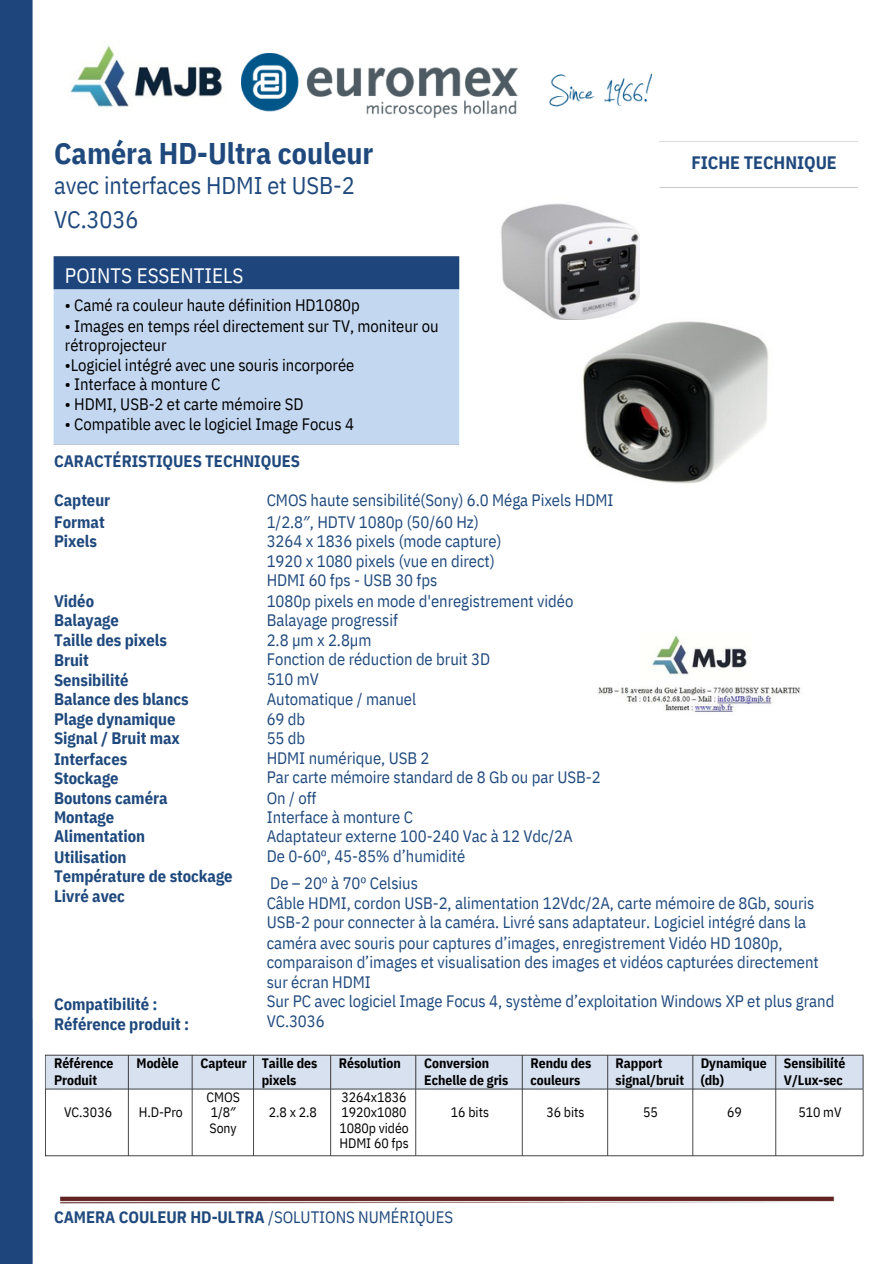
<style>
.page{position:relative;width:894px;height:1264px;background:#fff}
.page>*{position:absolute;margin:0;border:0;box-sizing:border-box;transform-origin:0 0}
.t1{font:700 29.85px "IBM Plex Sans Cond";color:#1f497d}
.t2{font:24.15px/34.7px "IBM Plex Sans Cond";letter-spacing:-.005em;color:#1f497d}
.t3{font:20.85px "IBM Plex Sans Cond";color:#fff}
.t4{font:700 18px "IBM Plex Sans Cond";letter-spacing:-.005em;color:#1f497d}
.t5{font:16.5px/19.6px "IBM Plex Sans Cond";letter-spacing:-.005em;color:#1f497d}
.t6{font:700 16.5px/19.6px "IBM Plex Sans Cond";letter-spacing:-.005em;color:#1f497d}
.t7{font:16.5px/19.2px "IBM Plex Sans Cond";letter-spacing:-.005em;color:#000}
.t8{font:700 13.65px/16.8px "IBM Plex Sans Cond";letter-spacing:-.005em;color:#000}
.t9{font:13.65px/15.3px "IBM Plex Sans Cond";letter-spacing:-.005em;color:#000}
.s1{font-family:"Noto Sans"}
.s2{font-weight:400}
</style>
<div class="page">
<img style="left:0;top:0;width:864px;height:1263px">
<img style="left:60px;top:41px;width:176px;height:78px">
<img style="left:593px;top:631px;width:214px;height:84px">
<h1 class="t1" style="left:54px;top:130px;width:321px">Caméra HD-Ultra couleur</h1>
<h2 class="t2" style="left:54px;top:166px;width:302px">avec interfaces HDMI et USB-2<br>VC.3036</h2>
<p class="t4" style="left:691px;top:148px;width:147px">FICHE TECHNIQUE</p>
<p class="t3" style="left:65px;top:260px;width:180px">POINTS ESSENTIELS</p>
<p class="t7" style="left:65px;top:294px;width:296px">• Camé ra couleur haute définition HD1080p</p>
<p class="t7" style="left:65px;top:315px;width:375px">• Images en temps réel directement sur TV, moniteur ou rétroprojecteur</p>
<p class="t7" style="left:65px;top:354px;width:291px">•Logiciel intégré avec une souris incorporée</p>
<p class="t7" style="left:65px;top:373px;width:157px">• Interface à monture C</p>
<p class="t7" style="left:65px;top:393px;width:240px">• HDMI, USB-2 et carte mémoire SD</p>
<p class="t7" style="left:65px;top:412px;width:290px">• Compatible avec le logiciel Image Focus 4</p>
<p class="t6" style="left:54px;top:450px;width:247px">CARACTÉRISTIQUES TECHNIQUES</p>
<p class="t6" style="left:54px;top:488px;width:58px;line-height:21.3px">Capteur<br>Format</p>
<p class="t6" style="left:54px;top:530px;width:44px">Pixels</p>
<p class="t5" style="left:267px;top:488px;width:348px;line-height:21.3px">CMOS haute sensibilité(Sony) 6.0 Méga Pixels HDMI<br>1/2.8<span class="s1">″</span>, HDTV 1080p (50/60 Hz)</p>
<p class="t5" style="left:267px;top:530px;width:335px">3264 x 1836 pixels (mode capture)<br>1920 x 1080 pixels (vue en direct)<br>HDMI 60 fps - USB 30 fps<br>1080p pixels en mode d'enregistrement vidéo<br>Balayage progressif<br>2.8 µm x 2.8µm<br>Fonction de réduction de bruit 3D<br>510 mV<br>Automatique / manuel<br>69 db<br>55 db<br>HDMI numérique, USB 2<br>Par carte mémoire standard de 8 Gb ou par USB-2<br>On / off<br>Interface à monture C<br>Adaptateur externe 100-240 Vac à 12 Vdc/2A<br>De 0-60º, 45-85% d’humidité</p>
<p class="t6" style="left:54px;top:590px;width:180px">Vidéo<br>Balayage<br>Taille des pixels<br>Bruit<br>Sensibilité<br>Balance des blancs<br>Plage dynamique<br>Signal / Bruit max<br>Interfaces<br>Stockage<br>Boutons caméra<br>Montage<br>Alimentation<br>Utilisation<br>Température de stockage<br>Livré avec</p>
<p class="t5" style="left:267px;top:871px;width:569px">De – 20º à 70º Celsius<br>Câble HDMI, cordon USB-2, alimentation 12Vdc/2A, carte mémoire de 8Gb, souris USB-2 pour connecter à la caméra. Livré sans adaptateur. Logiciel intégré dans la caméra avec souris pour captures d’images, enregistrement Vidéo HD 1080p, comparaison d’images et visualisation des images et vidéos capturées directement sur écran HDMI<br>Sur PC avec logiciel Image Focus 4, système d’exploitation Windows XP et plus grand VC.3036</p>
<p class="t6" style="left:54px;top:992px;width:136px;line-height:20.2px">Compatibilité :<br>Référence produit :</p>
<p class="t8" style="left:54px;top:1053px;width:61px">Référence<br>Produit</p>
<p class="t8" style="left:137px;top:1053px;width:44px">Modèle</p>
<p class="t8" style="left:200px;top:1053px;width:48px">Capteur</p>
<p class="t9" style="left:206px;top:1088px;width:35px">CMOS<br>1/8<span class="s1">″<br></span>Sony</p>
<p class="t9" style="left:64px;top:1103px;width:49px">VC.3036</p>
<p class="t9" style="left:139px;top:1103px;width:46px">H.D-Pro</p>
<p class="t8" style="left:261px;top:1053px;width:57px">Taille des pixels</p>
<p class="t8" style="left:339px;top:1053px;width:63px">Résolution</p>
<p class="t8" style="left:424px;top:1053px;width:86px">Conversion<br>Echelle de gris</p>
<p class="t8" style="left:530px;top:1053px;width:62px">Rendu des couleurs</p>
<p class="t8" style="left:615px;top:1053px;width:70px">Rapport signal/bruit</p>
<p class="t8" style="left:700px;top:1053px;width:68px">Dynamique (db)</p>
<p class="t8" style="left:783px;top:1053px;width:63px">Sensibilité<br>V/Lux-sec</p>
<p class="t9" style="left:339px;top:1088px;width:71px">3264x1836<br>1920x1080<br>1080p vidéo<br>HDMI 60 fps</p>
<p class="t9" style="left:269px;top:1103px;width:50px">2.8 x 2.8</p>
<p class="t9" style="left:451px;top:1103px;width:40px">16 bits</p>
<p class="t9" style="left:546px;top:1103px;width:40px">36 bits</p>
<p class="t9" style="left:642px;top:1103px;width:16px">55</p>
<p class="t9" style="left:726px;top:1103px;width:16px">69</p>
<p class="t9" style="left:798px;top:1103px;width:45px">510 mV</p>
<p class="t6" style="left:54px;top:1205px;width:400px">CAMERA COULEUR HD-ULTRA <span class="s2">/SOLUTIONS NUMÉRIQUES</span></p>
</div>
